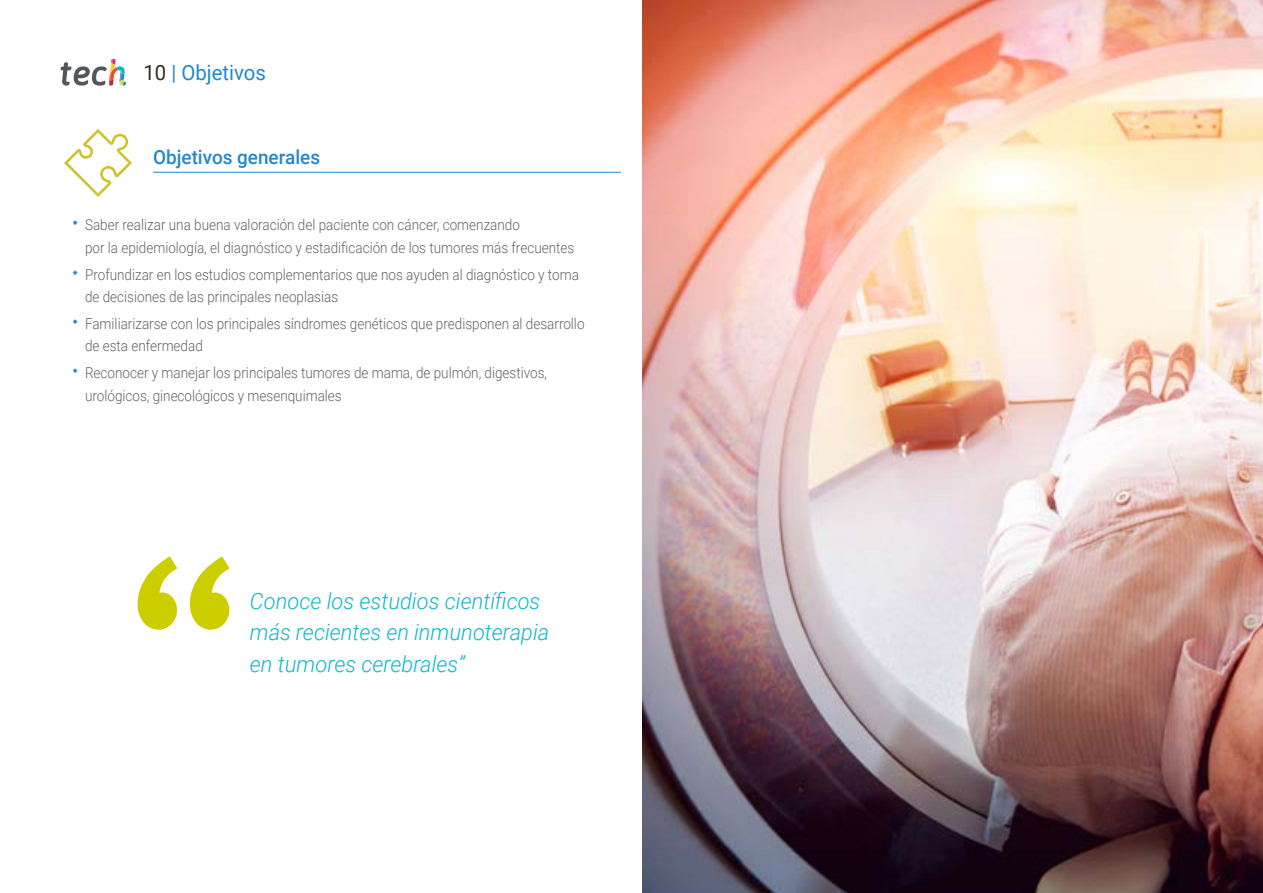
<style>
.page{position:relative;width:1263px;height:893px;background:#fff}
.page>*{position:absolute;margin:0;border:0;box-sizing:border-box;transform-origin:0 0}
.t1{font:italic 300 22.5px/31.5px "Roboto";color:#0fb6cf}
.t2{font:21px "Roboto";color:#2488c9}
.t3{font:500 19.5px "Roboto";color:#2488c9}
.t4{font:300 15px/22.5px "Roboto";color:#61646a;scale:.9 1}
.s1{color:#312e20}
</style>
<div class="page">
<hr style="left:153px;top:172px;width:468px;height:1px;background:#2488c9">
<svg style="left:64px;top:129px;width:68px;height:68px"></svg>
<svg style="left:61px;top:59px;width:65px;height:27px"></svg>
<svg style="left:137px;top:556px;width:93px;height:74px"></svg>
<img style="left:642px;top:0;width:621px;height:893px">
<h2 class="t2" style="left:144px;top:57px;width:124px"><span class="s1">10</span> | Objetivos</h2>
<h3 class="t3" style="left:153px;top:143px;width:169px">Objetivos generales</h3>
<p class="t4" style="left:85px;top:213px;width:545px">Saber realizar una buena valoración del paciente con cáncer, comenzando<br>por la epidemiología, el diagnóstico y estadificación de los tumores más frecuentes</p>
<p class="t4" style="left:85px;top:262px;width:550px">Profundizar en los estudios complementarios que nos ayuden al diagnóstico y toma de decisiones de las principales neoplasias</p>
<p class="t4" style="left:85px;top:312px;width:556px">Familiarizarse con los principales síndromes genéticos que predisponen al desarrollo de esta enfermedad</p>
<p class="t4" style="left:85px;top:361px;width:515px">Reconocer y manejar los principales tumores de mama, de pulmón, digestivos, urológicos, ginecológicos y mesenquimales</p>
<h1 class="t1" style="left:250px;top:584px;width:301px">Conoce los estudios científicos más recientes en inmunoterapia en tumores cerebrales”</h1>
</div>
